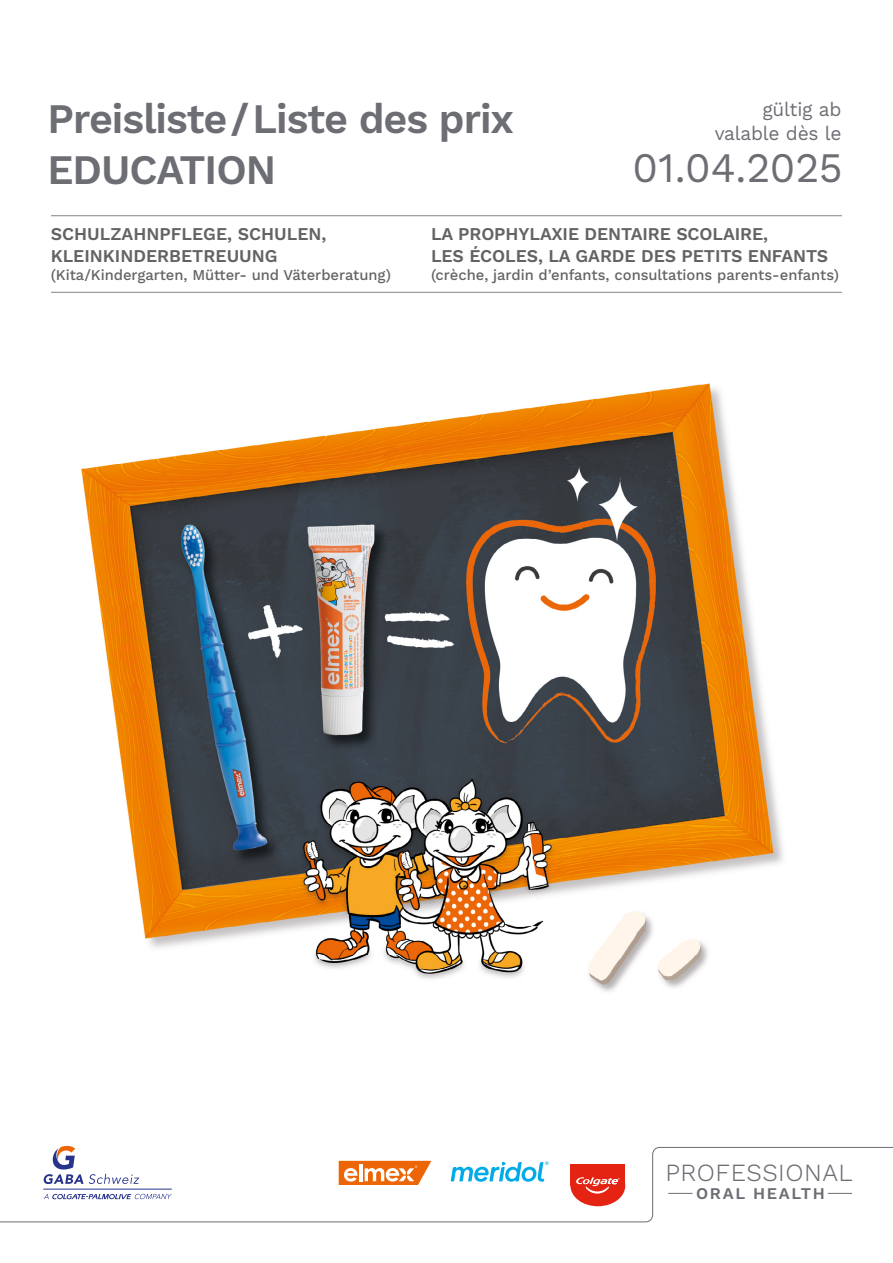
<style>
.page{position:relative;width:893px;height:1263px;background:#fff}
.page>*{position:absolute;margin:0;border:0;box-sizing:border-box;transform-origin:0 0}
.t1{font:600 42px "Work Sans";letter-spacing:-.025em;color:#6c6e74}
.t2{font:42px "Work Sans";color:#6c6e74}
.t3{font:300 24.75px "Work Sans";letter-spacing:.02em;color:#6c6e74}
.t4{font:19.5px "Work Sans";letter-spacing:-.01em;color:#6c6e74}
.t5{font:600 18px/21.6px "Work Sans";letter-spacing:-.005em;color:#646363}
.t6{font:600 16.35px "Work Sans";letter-spacing:.1em;color:#6c6e74}
.t7{font:500 15px "Work Sans";color:#646363}
</style>
<div class="page">
<img style="left:81px;top:383px;width:702px;height:609px">
<hr style="left:51px;top:215px;width:791px;height:1px;background:#858584">
<hr style="left:51px;top:292px;width:791px;height:1px;background:#858584">
<svg style="left:0;top:1147px;width:893px;height:76px"></svg>
<svg style="left:668px;top:1193px;width:25px;height:1px"></svg>
<svg style="left:828px;top:1193px;width:24px;height:1px"></svg>
<svg style="left:339px;top:1161px;width:92px;height:24px"></svg>
<div style="left:570px;top:1165px;width:55px;height:41px;background:#e42313;border-radius:50%"></div>
<div style="left:570px;top:1164px;width:55px;height:22px;background:#e42313"></div>
<svg style="left:576px;top:1177px;width:44px;height:16px"></svg>
<hr style="left:43px;top:1189px;width:129px;height:1px;background:#28348b">
<svg style="left:44px;top:1194px;width:128px;height:5px"></svg>
<svg style="left:43px;top:1146px;width:96px;height:38px"></svg>
<svg style="left:451px;top:1161px;width:98px;height:21px"></svg>
<h1 class="t1" style="left:48px;top:95px;width:468px">Preisliste/Liste des prix</h1>
<h1 class="t1" style="left:48px;top:145px;width:230px">EDUCATION</h1>
<p class="t4" style="left:762px;top:98px;width:81px">gültig ab</p>
<p class="t4" style="left:715px;top:122px;width:128px">valable dès le</p>
<h1 class="t2" style="left:632px;top:143px;width:212px">01.04.2025</h1>
<p class="t5" style="left:51px;top:224px;width:277px">SCHULZAHNPFLEGE, SCHULEN,<br>KLEINKINDERBETREUUNG</p>
<p class="t7" style="left:51px;top:266px;width:342px">(Kita/Kindergarten, Mütter- und Väterberatung)</p>
<p class="t5" style="left:431px;top:224px;width:399px">LA PROPHYLAXIE DENTAIRE SCOLAIRE,<br>LES ÉCOLES, LA GARDE DES PETITS ENFANTS</p>
<p class="t7" style="left:431px;top:266px;width:410px">(crèche, jardin d’enfants, consultations parents-enfants)</p>
<h2 class="t3" style="left:665px;top:1158px;width:189px">PROFESSIONAL</h2>
<p class="t6" style="left:696px;top:1183px;width:130px">ORAL HEALTH</p>
</div>
